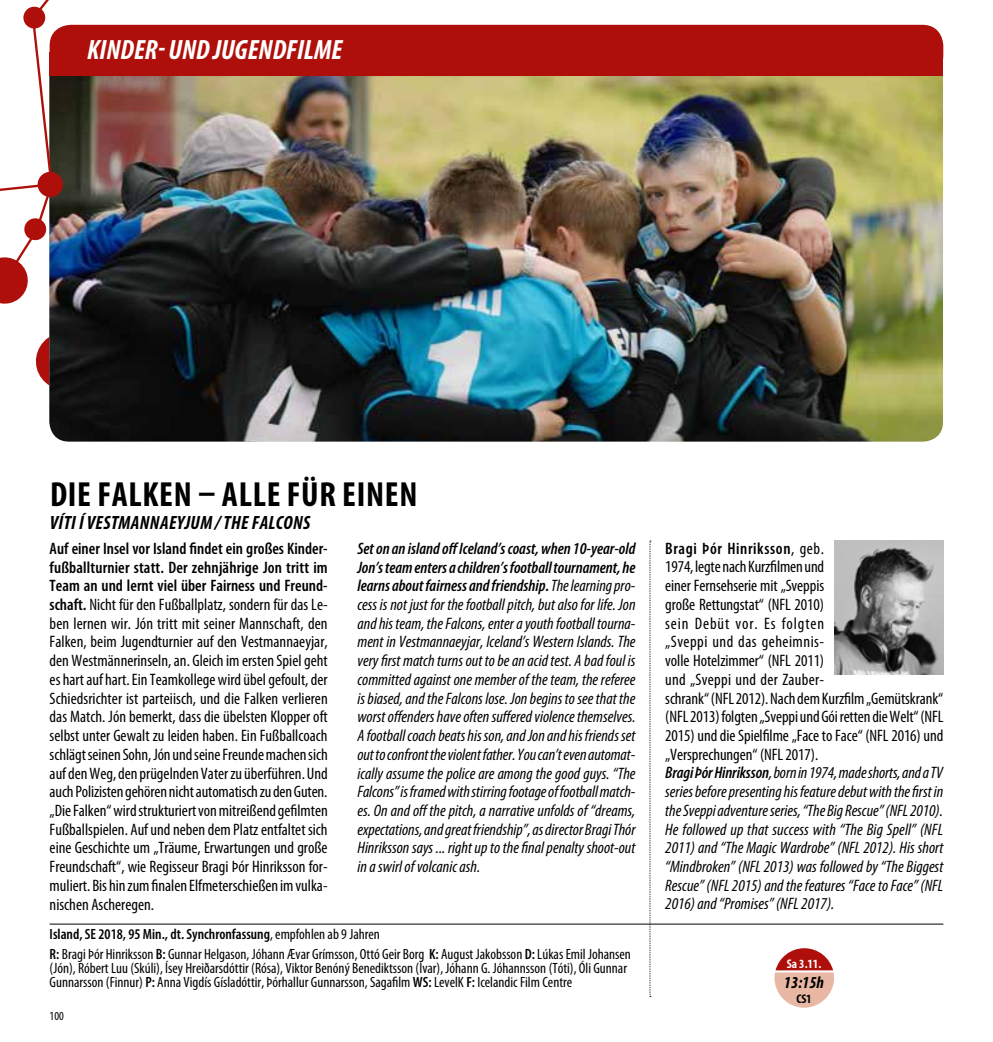
<style>
.page{position:relative;width:993px;height:1042px;background:#fff}
.page>*{position:absolute;margin:0;border:0;box-sizing:border-box;transform-origin:0 0}
.t1{font:700 condensed 35px "Myriad Pro";letter-spacing:.02em;color:#000}
.t2{font:italic 700 condensed 28px "Myriad Pro";color:#fff}
.t3{font:italic 700 condensed 19.25px "Myriad Pro";letter-spacing:.02em;color:#000}
.t4{font:italic 700 condensed 16.8px "Myriad Pro";color:#000}
.t5{font:condensed 16.62px/18.7px "Myriad Pro";letter-spacing:-.005em;color:#000;text-align:justify}
.t6{font:italic condensed 16.62px/18.7px "Myriad Pro";color:#000;text-align:justify}
.t7{font:condensed 14.88px/19.8px "Myriad Pro";color:#000}
.t8{font:700 condensed 12.6px "Myriad Pro";color:#fff}
.t9{font:700 condensed 12.6px "Myriad Pro";color:#000}
.t10{font:condensed 12.25px "Myriad Pro";color:#000}
.s1{font-weight:600}
.s2{font-weight:600;font-style:italic}
.s3{font-style:italic}
</style>
<div class="page">
<hr style="left:50px;top:924px;width:893px;height:1px;background:#000">
<svg style="left:649px;top:541px;width:1px;height:456px"></svg>
<img style="left:834px;top:541px;width:109px;height:134px">
<img style="left:49px;top:76px;width:893px;height:365px">
<div style="left:50px;top:25px;width:893px;height:51px;background:#ae0f0a;border-radius:21px"></div>
<div style="left:50px;top:53px;width:893px;height:23px;background:#ae0f0a"></div>
<svg style="left:774px;top:948px;width:59px;height:60px"></svg>
<svg style="left:0;top:0;width:99px;height:393px"></svg>
<h2 class="t2" style="left:87px;top:32px;width:256px">KINDER- UND JUGENDFILME</h2>
<h1 class="t1" style="left:50px;top:472px;width:369px">DIE FALKEN – ALLE FÜR EINEN</h1>
<p class="t3" style="left:50px;top:510px;width:262px">VÍTI Í VESTMANNAEYJUM / THE FALCONS</p>
<p class="t6" style="left:357px;top:539px;width:279px"><span class="s1">Set on an island off Iceland’s coast, when 10-year-old Jon’s team enters a children’s football tournament, he learns about fairness and friendship.</span> The learning pro&shy;cess is not just for the football pitch, but also for life. Jon and his team, the Falcons, enter a youth football tourna&shy;ment in Vestmannaeyjar, Iceland’s Western Islands. The very first match turns out to be an acid test. A bad foul is committed against one member of the team, the referee is biased, and the Falcons lose. Jon begins to see that the worst offenders have often suffered violence themselves.<br>A football coach beats his son, and Jon and his friends set out to confront the violent father. You can’t even automat&shy;ically assume the police are among the good guys. “The Falcons” is framed with stirring footage of football match&shy;es. On and off the pitch, a narrative unfolds of “dreams, expectations, and great friendship”, as director Bragi Thór Hinriksson says ... right up to the final penalty shoot-out in a swirl of volcanic ash.</p>
<p class="t5" style="left:665px;top:539px;width:280px;text-align:left"><span class="s1">Bragi Þór Hinriksson</span>, geb.<br>1974, legte nach Kurzfilmen und<br>einer Fernsehserie mit „Sveppis<br>große Rettungstat“ (NFL 2010)<br>sein Debüt vor. Es folgten<br>„Sveppi und das geheimnis-<br>volle Hotelzimmer“ (NFL 2011)<br>und „Sveppi und der Zauber-<br>schrank“ (NFL 2012). Nach dem Kurzfilm „Gemütskrank“ (NFL 2013) folgten „Sveppi und Gói retten die Welt“ (NFL 2015) und die Spielfilme „Face to Face“ (NFL 2016) und „Versprechungen“ (NFL 2017).<br><span class="s2">Bragi Þór Hinriksson</span><span class="s3">, born in 1974, made shorts, and a TV series before presenting his feature debut with the first in the Sveppi adventure series, “The Big Rescue” (NFL 2010).<br>He followed up that success with “The Big Spell” (NFL 2011) and “The Magic Wardrobe” (NFL 2012). His short “Mindbroken” (NFL 2013) was followed by “The Biggest Rescue” (NFL 2015) and the features “Face to Face” (NFL 2016) and “Promises” (NFL 2017).</span></p>
<p class="t7" style="left:50px;top:924px;width:582px"><span class="s1">Island, SE 2018, 95 Min., dt. Synchronfassung</span>, empfohlen ab 9 Jahren<br><span class="s1">R:</span> Bragi Þór Hinriksson <span class="s1">B:</span> Gunnar Helgason, Jóhann Ævar Grímsson, Ottó Geir Borg <span class="s1">K:</span> August Jakobsson <span class="s1">D:</span> Lúkas Emil Johansen</p>
<p class="t7" style="left:50px;top:961px;width:578px;line-height:14px">(Jón), Róbert Luu (Skúli), Ísey Hreiðarsdóttir (Rósa), Viktor Benóný Benediktsson (Ívar), Jóhann G. Jóhannsson (Tóti), Óli Gunnar<br>Gunnarsson (Finnur) <span class="s1">P:</span> Anna Vigdís Gísladóttir, Þórhallur Gunnarsson, Sagafilm <span class="s1">WS:</span> LevelK <span class="s1">F:</span> Icelandic Film Centre</p>
<p class="t8" style="left:786px;top:955px;width:36px">Sa 3.11.</p>
<p class="t5" style="left:50px;top:539px;width:279px"><span class="s1">Auf einer Insel vor Island findet ein großes Kinder&shy;fußballturnier statt. Der zehnjährige Jon tritt im Team an und lernt viel über Fairness und Freund&shy;schaft.</span> Nicht für den Fußballplatz, sondern für das Le&shy;ben lernen wir. Jón tritt mit seiner Mannschaft, den Falken, beim Jugendturnier auf den Vestmannaeyjar, den Westmännerinseln, an. Gleich im ersten Spiel geht es hart auf hart. Ein Teamkollege wird übel gefoult, der Schiedsrichter ist parteiisch, und die Falken verlieren das Match. Jón bemerkt, dass die übelsten Klopper oft selbst unter Gewalt zu leiden haben. Ein Fußballcoach schlägt seinen Sohn, Jón und seine Freunde machen sich auf den Weg, den prügelnden Vater zu überführen. Und auch Polizisten gehören nicht automatisch zu den Guten. „Die Falken“ wird strukturiert von mitreißend gefilmten Fußballspielen. Auf und neben dem Platz entfaltet sich eine Geschichte um „Träume, Erwartungen und große Freundschaft“, wie Regisseur Bragi Þór Hinriksson for&shy;muliert. Bis hin zum finalen Elfmeterschießen im vulka&shy;nischen Ascheregen.</p>
<p class="t4" style="left:783px;top:972px;width:42px">13:15h</p>
<p class="t9" style="left:796px;top:990px;width:17px">CS1</p>
<p class="t10" style="left:50px;top:1009px;width:16px">100</p>
</div>
